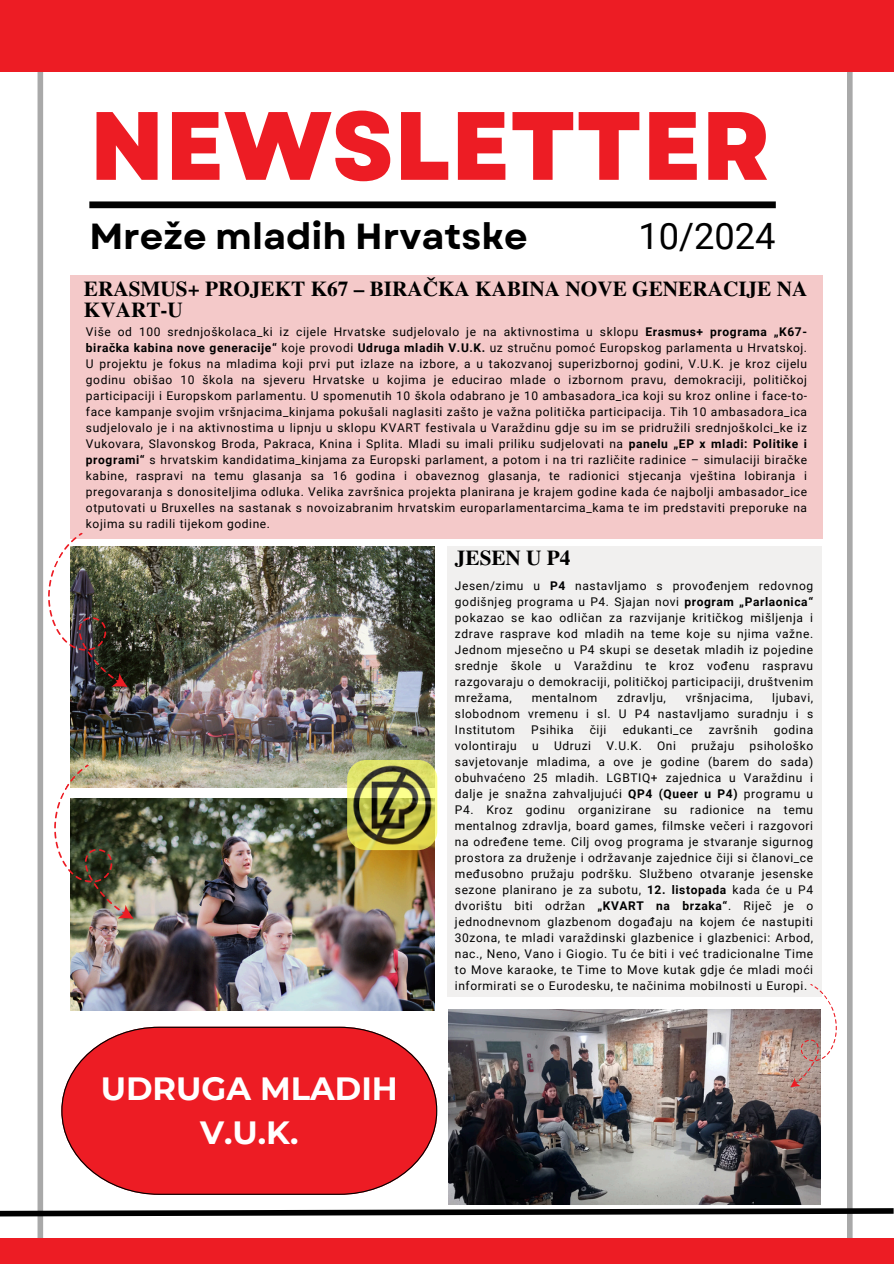
<style>
.page{position:relative;width:894px;height:1264px;background:#fff}
.page>*{position:absolute;margin:0;border:0;box-sizing:border-box;transform-origin:0 0}
.t1{font:800 96.75px "Garet";color:#ed1c24}
.t2{font:700 36.3px "Garet";color:#000}
.t3{font:36.3px "Roboto";color:#000}
.t4{font:700 32.1px/43.8px "Montserrat";color:#fff;text-align:center}
.t5{font:700 21.3px/20.2px "Te X Gyre Termes";color:#000}
.t6{font:12px/16px "Roboto";letter-spacing:.05em;color:#000;text-align:justify}
.s1{font-weight:700}
</style>
<div class="page">
<div style="left:37px;top:0;width:6px;height:1263px;background:#a9a9a9"></div>
<div style="left:846px;top:0;width:6px;height:1263px;background:#a9a9a9"></div>
<div style="left:89px;top:201px;width:686px;height:7px;background:#000"></div>
<svg style="left:0;top:1205px;width:893px;height:14px"></svg>
<div style="left:0;top:0;width:893px;height:71px;background:#ed1c24"></div>
<div style="left:0;top:1237px;width:893px;height:26px;background:#ed1c24"></div>
<div style="left:71px;top:275px;width:751px;height:264px;background:#f4c9c9"></div>
<img style="left:71px;top:546px;width:363px;height:242px">
<img style="left:71px;top:798px;width:363px;height:212px">
<svg style="left:61px;top:1026px;width:376px;height:168px;background:#eb353c"></svg>
<div style="left:446px;top:546px;width:375px;height:450px;background:#f1f0ef"></div>
<img style="left:448px;top:1009px;width:372px;height:195px">
<img style="left:37px;top:532px;width:126px;height:161px">
<img style="left:37px;top:763px;width:132px;height:162px">
<svg style="left:760px;top:983px;width:93px;height:108px"></svg>
<img style="left:347px;top:760px;width:90px;height:90px;border-radius:19px">
<p class="t1" style="left:89px;top:76px;width:682px">NEWSLETTER</p>
<p class="t2" style="left:89px;top:210px;width:440px">Mreže mladih Hrvatske</p>
<h5 class="t3" style="left:638px;top:215px;width:139px">10/2024</h5>
<p class="t5" style="left:84px;top:278px;width:724px">ERASMUS+ PROJEKT K67 – BIRAČKA KABINA NOVE GENERACIJE NA<br>KVART-U</p>
<h5 class="t6" style="left:86px;top:324px;width:722px">Više od 100 srednjoškolaca_ki iz cijele Hrvatske sudjelovalo je na aktivnostima u sklopu <span class="s1">Erasmus+ programa „K67- biračka kabina nove generacije“</span> koje provodi <span class="s1">Udruga mladih V.U.K.</span> uz stručnu pomoć Europskog parlamenta u Hrvatskoj.<br>U projektu je fokus na mladima koji prvi put izlaze na izbore, a u takozvanoj superizbornoj godini, V.U.K. je kroz cijelu godinu obišao 10 škola na sjeveru Hrvatske u kojima je educirao mlade o izbornom pravu, demokraciji, političkoj participaciji i Europskom parlamentu. U spomenutih 10 škola odabrano je 10 ambasadora_ica koji su kroz online i face-to&shy;face kampanje svojim vršnjacima_kinjama pokušali naglasiti zašto je važna politička participacija. Tih 10 ambasadora_ica sudjelovalo je i na aktivnostima u lipnju u sklopu KVART festivala u Varaždinu gdje su im se pridružili srednjoškolci_ke iz Vukovara, Slavonskog Broda, Pakraca, Knina i Splita. Mladi su imali priliku sudjelovati na <span class="s1">panelu „EP x mladi: Politike i programi“</span> s hrvatskim kandidatima_kinjama za Europski parlament, a potom i na tri različite radinice – simulaciji biračke kabine, raspravi na temu glasanja sa 16 godina i obaveznog glasanja, te radionici stjecanja vještina lobiranja i pregovaranja s donositeljima odluka. Velika završnica projekta planirana je krajem godine kada će najbolji ambasador_ice otputovati u Bruxelles na sastanak s novoizabranim hrvatskim europarlamentarcima_kama te im predstaviti preporuke na kojima su radili tijekom godine.</h5>
<p class="t5" style="left:455px;top:547px;width:117px">JESEN U P4</p>
<h3 class="t6" style="left:455px;top:577px;width:360px">Jesen/zimu u <span class="s1">P4</span> nastavljamo s provođenjem redovnog godišnjeg programa u P4. Sjajan novi <span class="s1">program „Parlaonica“ </span>pokazao se kao odličan za razvijanje kritičkog mišljenja i zdrave rasprave kod mladih na teme koje su njima važne.<br>Jednom mjesečno u P4 skupi se desetak mladih iz pojedine srednje škole u Varaždinu te kroz vođenu raspravu razgovaraju o demokraciji, političkoj participaciji, društvenim mrežama,</h3>
<h3 class="t6" style="left:455px;top:689px;width:360px;text-indent:317px">ljubavi, slobodnom vremenu i sl. U P4 nastavljamo suradnju i s Institutom</h3>
<h3 class="t6" style="left:531px;top:689px;width:67px">mentalnom</h3>
<h3 class="t6" style="left:617px;top:689px;width:50px">zdravlju,</h3>
<h3 class="t6" style="left:685px;top:689px;width:68px">vršnjacima,</h3>
<h3 class="t6" style="left:531px;top:721px;width:44px">Psihika</h3>
<h3 class="t6" style="left:589px;top:721px;width:18px">čiji</h3>
<h3 class="t6" style="left:622px;top:721px;width:71px">edukanti_ce</h3>
<h3 class="t6" style="left:708px;top:721px;width:50px">završnih</h3>
<h3 class="t6" style="left:773px;top:721px;width:41px">godina</h3>
<h1 class="t4" style="left:101px;top:1066px;width:298px">UDRUGA MLADIH<br>V.U.K.</h1>
<h3 class="t6" style="left:455px;top:737px;width:360px;text-indent:294px">psihološko savjetovanje mladima, a ove je godine (barem do sada) obuhvaćeno 25 mladih. LGBTIQ+ zajednica u Varaždinu i dalje je snažna zahvaljujući <span class="s1">QP4 (Queer u P4)</span> programu u P4. Kroz godinu organizirane su radionice na temu mentalnog zdravlja, board games, filmske večeri i razgovori na određene teme. Cilj ovog programa je stvaranje sigurnog prostora za druženje i održavanje zajednice čiji si članovi_ce međusobno pružaju podršku. Službeno otvaranje jesenske sezone planirano je za subotu, <span class="s1">12. listopada</span> kada će u P4 dvorištu biti održan <span class="s1">„KVART na brzaka“</span>. Riječ je o jednodnevnom glazbenom događaju na kojem će nastupiti 30zona, te mladi varaždinski glazbenice i glazbenici: Arbod, nac., Neno, Vano i Giogio. Tu će biti i već tradicionalne Time to Move karaoke, te Time to Move kutak gdje će mladi moći informirati se o Eurodesku, te načinima mobilnosti u Europi.</h3>
<h3 class="t6" style="left:455px;top:737px;width:63px">volontiraju</h3>
<h3 class="t6" style="left:532px;top:737px;width:8px">u</h3>
<h3 class="t6" style="left:554px;top:737px;width:39px">Udruzi</h3>
<h3 class="t6" style="left:606px;top:737px;width:37px">V.U.K.</h3>
<h3 class="t6" style="left:657px;top:737px;width:20px">Oni</h3>
<h3 class="t6" style="left:691px;top:737px;width:44px">pružaju</h3>
</div>
